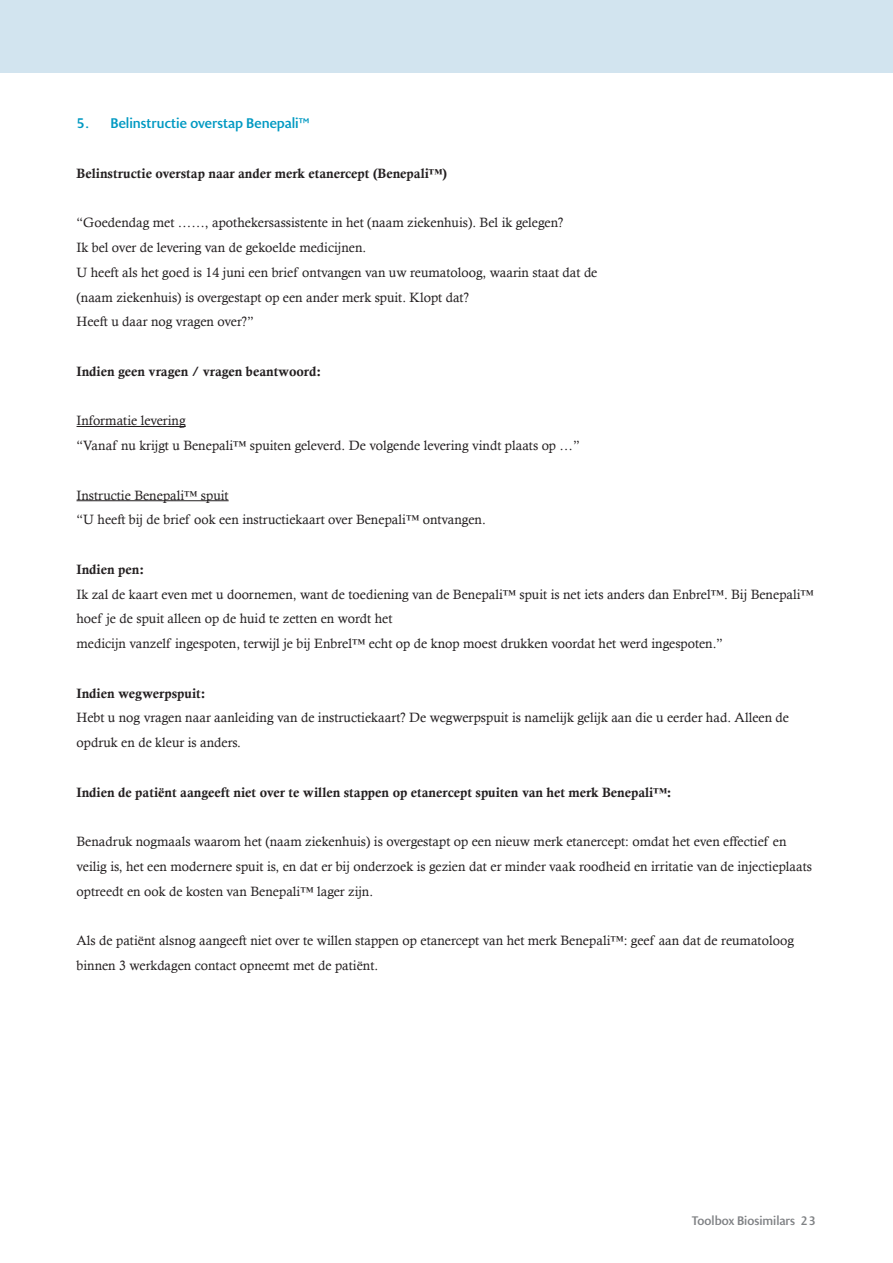
<style>
.page{position:relative;width:893px;height:1263px;background:#fff}
.page>*{position:absolute;margin:0;border:0;box-sizing:border-box;transform-origin:0 0}
.Body{font:13.5px/24.8px "Calisto";color:#231f20}
.Body-2{font:13.5px "Calis MT Bol";color:#231f20}
.Tussenkop_b{font:500 13.5px "Presence";color:#0099c2}
.t1{font:500 12px "Presence";color:#808285}
</style>
<div class="page">
<div style="left:0;top:0;width:893px;height:72px;background:#d2e4ef"></div>
<hr style="left:77px;top:426px;width:109px;height:1px;background:#231f20">
<hr style="left:77px;top:500px;width:152px;height:1px;background:#231f20">
<p class="Tussenkop_b" style="left:77px;top:115px;width:235px">5. Belinstructie overstap Benepali™</p>
<p class="Body-2" style="left:77px;top:165px;width:372px">Belinstructie overstap naar ander merk etanercept (Benepali™)</p>
<p class="Body" style="left:77px;top:210px;width:488px">“Goedendag met ……, apothekersassistente in het (naam ziekenhuis). Bel ik gelegen?</p>
<p class="Body" style="left:77px;top:235px;width:291px">Ik bel over de levering van de gekoelde medicijnen.</p>
<p class="Body" style="left:77px;top:260px;width:522px">U heeft als het goed is 14 juni een brief ontvangen van uw reumatoloog, waarin staat dat de</p>
<p class="Body" style="left:77px;top:284px;width:394px">(naam ziekenhuis) is overgestapt op een ander merk spuit. Klopt dat?</p>
<p class="Body" style="left:77px;top:309px;width:179px">Heeft u daar nog vragen over?”</p>
<p class="Body-2" style="left:77px;top:363px;width:246px">Indien geen vragen / vragen beantwoord:</p>
<p class="Body" style="left:77px;top:408px;width:111px">Informatie levering</p>
<p class="Body" style="left:77px;top:433px;width:505px">“Vanaf nu krijgt u Benepali™ spuiten geleverd. De volgende levering vindt plaats op …”</p>
<p class="Body" style="left:77px;top:482px;width:154px">Instructie Benepali™ spuit</p>
<p class="Body" style="left:77px;top:507px;width:411px">“U heeft bij de brief ook een instructiekaart over Benepali™ ontvangen.</p>
<p class="Body-2" style="left:77px;top:561px;width:69px">Indien pen:</p>
<p class="Body" style="left:77px;top:581px;width:739px">Ik zal de kaart even met u doornemen, want de toediening van de Benepali™ spuit is net iets anders dan Enbrel™. Bij Benepali™ hoef je de spuit alleen op de huid te zetten en wordt het</p>
<p class="Body" style="left:77px;top:631px;width:648px">medicijn vanzelf ingespoten, terwijl je bij Enbrel™ echt op de knop moest drukken voordat het werd ingespoten.”</p>
<p class="Body-2" style="left:77px;top:685px;width:131px">Indien wegwerpspuit:</p>
<p class="Body" style="left:77px;top:705px;width:714px">Hebt u nog vragen naar aanleiding van de instructiekaart? De wegwerpspuit is namelijk gelijk aan die u eerder had. Alleen de opdruk en de kleur is anders.</p>
<p class="Body-2" style="left:77px;top:784px;width:597px">Indien de patiënt aangeeft niet over te willen stappen op etanercept spuiten van het merk Benepali™:</p>
<p class="Body" style="left:77px;top:829px;width:737px">Benadruk nogmaals waarom het (naam ziekenhuis) is overgestapt op een nieuw merk etanercept: omdat het even effectief en veilig is, het een modernere spuit is, en dat er bij onderzoek is gezien dat er minder vaak roodheid en irritatie van de injectieplaats optreedt en ook de kosten van Benepali™ lager zijn.</p>
<p class="Body" style="left:77px;top:928px;width:719px">Als de patiënt alsnog aangeeft niet over te willen stappen op etanercept van het merk Benepali™: geef aan dat de reumatoloog binnen 3 werkdagen contact opneemt met de patiënt.</p>
<p class="t1" style="left:692px;top:1214px;width:126px">Toolbox Biosimilars 23</p>
</div>
